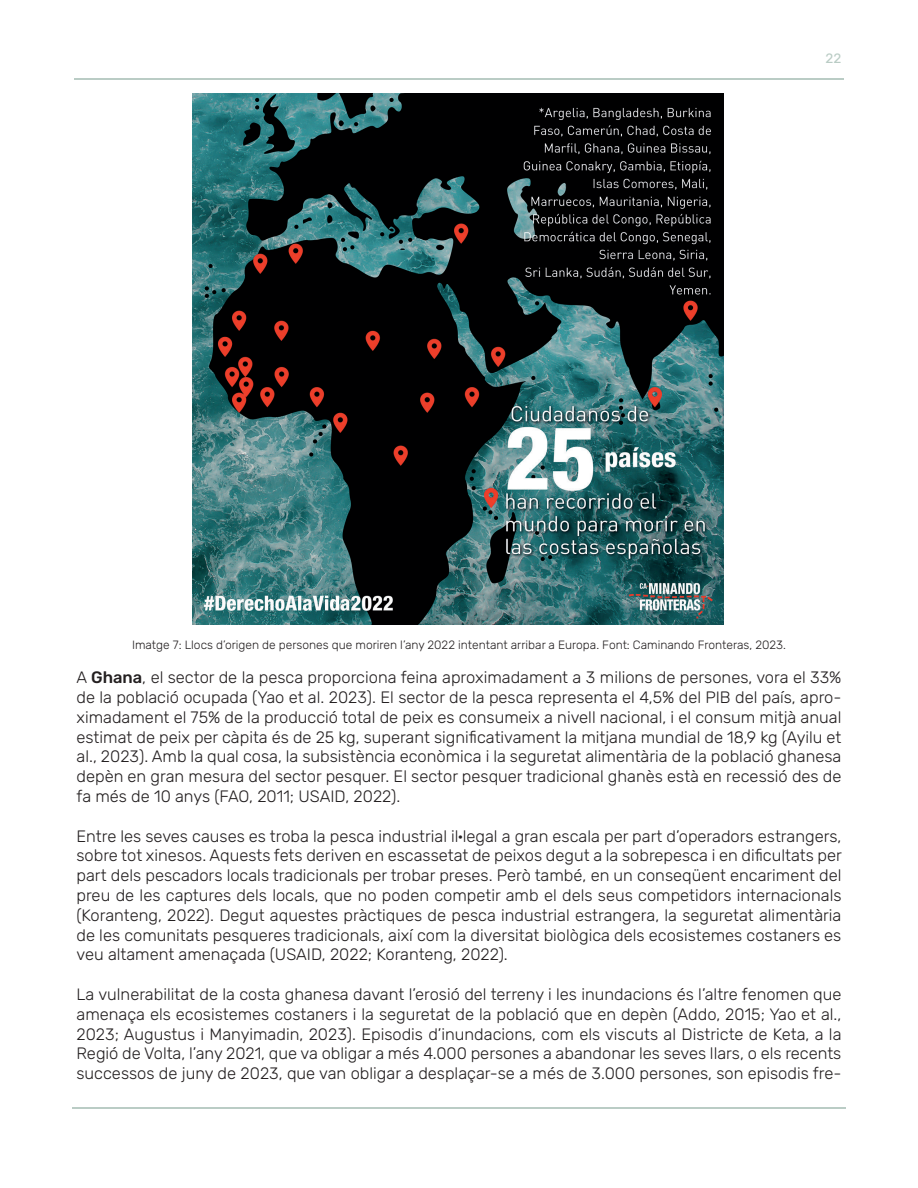
<style>
.page{position:relative;width:918px;height:1188px;background:#fff}
.page>*{position:absolute;margin:0;border:0;box-sizing:border-box;transform-origin:0 0}
.Párrafo{font:300 16.5px/19.8px "Rubik";color:#231f20;text-align:justify}
.t1{font:13.5px "Rubik";color:#baccc5}
.Pie_página{font:300 12px "Rubik";color:#231f20}
.s1{font-weight:500}
</style>
<div class="page">
<hr style="left:74px;top:79px;width:770px;height:1px;background:#baccc5">
<hr style="left:72px;top:1107px;width:774px;height:1px;background:#baccc5">
<img style="left:193px;top:94px;width:530px;height:530px">
<p class="t1" style="left:825px;top:48px;width:17px">22</p>
<p class="Pie_página" style="left:132px;top:636px;width:655px">Imatge 7: Llocs d’origen de persones que moriren l’any 2022 intentant arribar a Europa. Font: Caminando Fronteras, 2023.</p>
<p class="Párrafo" style="left:77px;top:668px;width:766px">A <span class="s1">Ghana</span>, el sector de la pesca proporciona feina aproximadament a 3 milions de persones, vora el 33% de la població ocupada (Yao et al. 2023). El sector de la pesca representa el 4,5% del PIB del país, apro&shy;ximadament el 75% de la producció total de peix es consumeix a nivell nacional, i el consum mitjà anual estimat de peix per càpita és de 25 kg, superant significativament la mitjana mundial de 18,9 kg (Ayilu et al., 2023). Amb la qual cosa, la subsistència econòmica i la seguretat alimentària de la població ghanesa depèn en gran mesura del sector pesquer. El sector pesquer tradicional ghanès està en recessió des de fa més de 10 anys (FAO, 2011; USAID, 2022).</p>
<p class="Párrafo" style="left:77px;top:827px;width:767px">Entre les seves causes es troba la pesca industrial il·legal a gran escala per part d’operadors estrangers, sobre tot xinesos. Aquests fets deriven en escassetat de peixos degut a la sobrepesca i en dificultats per part dels pescadors locals tradicionals per trobar preses. Però també, en un conseqüent encariment del preu de les captures dels locals, que no poden competir amb el dels seus competidors internacionals (Koranteng, 2022). Degut aquestes pràctiques de pesca industrial estrangera, la seguretat alimentària de les comunitats pesqueres tradicionals, així com la diversitat biològica dels ecosistemes costaners es veu altament amenaçada (USAID, 2022; Koranteng, 2022).</p>
<p class="Párrafo" style="left:77px;top:985px;width:766px">La vulnerabilitat de la costa ghanesa davant l’erosió del terreny i les inundacions és l’altre fenomen que amenaça els ecosistemes costaners i la seguretat de la població que en depèn (Addo, 2015; Yao et al., 2023; Augustus i Manyimadin, 2023). Episodis d’inundacions, com els viscuts al Districte de Keta, a la Regió de Volta, l’any 2021, que va obligar a més 4.000 persones a abandonar les seves llars, o els recents successos de juny de 2023, que van obligar a desplaçar-se a més de 3.000 persones, son episodis fre-</p>
</div>
